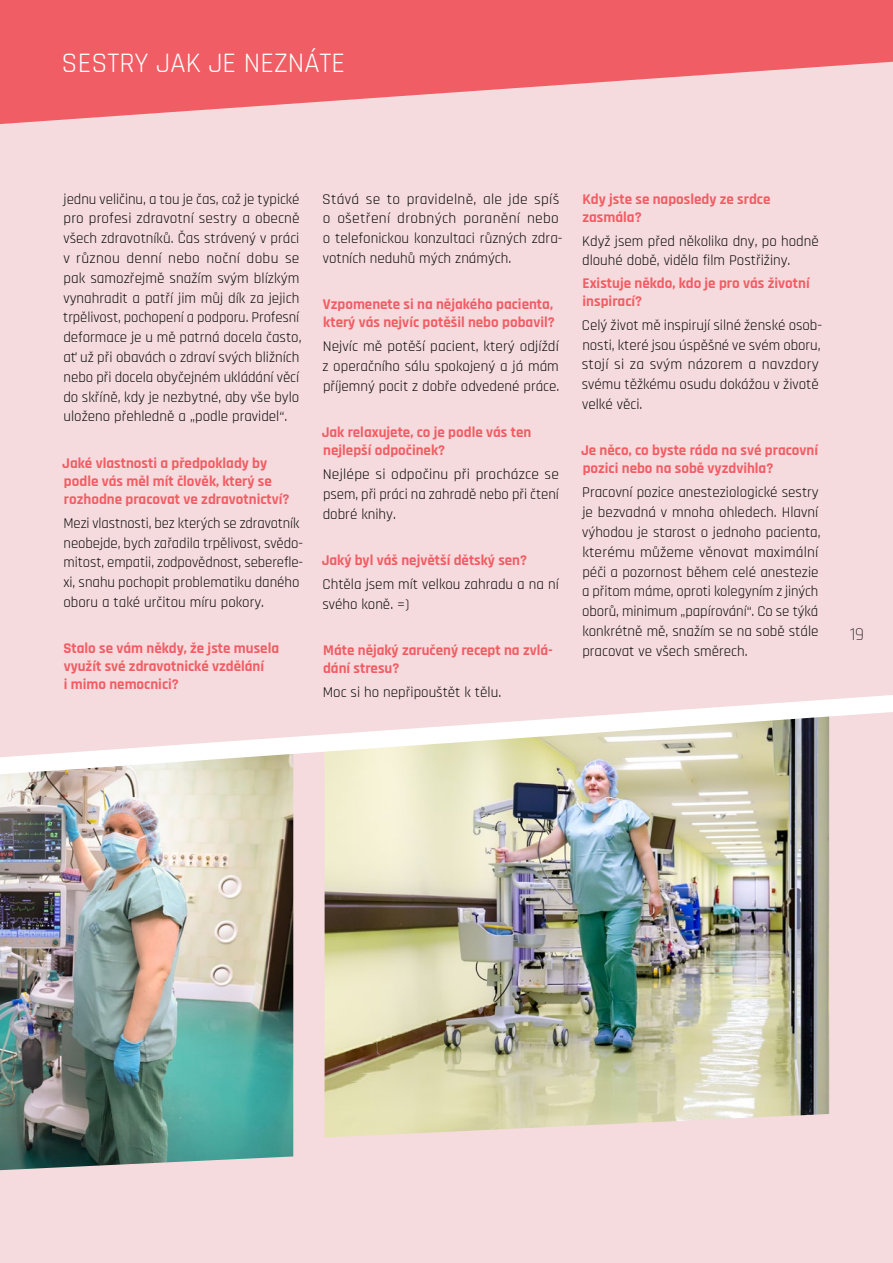
<style>
.page{position:relative;width:893px;height:1263px;background:#f5dbde}
.page>*{position:absolute;margin:0;border:0;box-sizing:border-box;transform-origin:0 0}
.t1{font:28.5px "Rajdhani";color:#fff}
.t2{font:300 18px "Rajdhani";color:#000}
.t3{font:15px/19.8px "Rajdhani";color:#0b0a0b}
.t4{font:700 15px/18px "Rajdhani";color:#f15d64}
</style>
<div class="page">
<svg style="left:0;top:0;width:893px;height:124px;fill:#f15d64"></svg>
<img style="left:325px;top:849px;width:504px;height:288px">
<img style="left:0;top:849px;width:293px;height:321px">
<img style="left:0;top:695px;width:893px;height:154px">
<h1 class="t1" style="left:62px;top:47px;width:285px">SESTRY JAK JE NEZNÁTE</h1>
<p class="t3" style="left:63px;top:189px;width:240px">jednu veličinu, a tou je čas, což je typické pro profesi zdravotní sestry a obecně všech zdravotníků. Čas strávený v práci v různou denní nebo noční dobu se pak samozřejmě snažím svým blízkým vynahradit a patří jim můj dík za jejich trpělivost, pochopení a podporu. Profesní deformace je u mě patrná docela často, ať už při obavách o zdraví svých bližních nebo při docela obyčejném ukládání věcí do skříně, kdy je nezbytné, aby vše bylo uloženo přehledně a „podle pravidel“.</p>
<p class="t4" style="left:62px;top:454px;width:229px">Jaké vlastnosti a předpoklady by podle vás měl mít člověk, který se rozhodne pracovat ve zdravotnictví?</p>
<p class="t3" style="left:63px;top:514px;width:241px">Mezi vlastnosti, bez kterých se zdravotník neobejde, bych zařadila trpělivost, svědo&shy;mitost, empatii, zodpovědnost, seberefle&shy;xi, snahu pochopit problematiku daného oboru a také určitou míru pokory.</p>
<p class="t4" style="left:63px;top:640px;width:217px">Stalo se vám někdy, že jste musela využít své zdravotnické vzdělání<br>i mimo nemocnici?</p>
<p class="t3" style="left:322px;top:189px;width:242px">Stává se to pravidelně, ale jde spíš o ošetření drobných poranění nebo o telefonickou konzultaci různých zdra&shy;votních neduhů mých známých.</p>
<p class="t4" style="left:323px;top:296px;width:233px">Vzpomenete si na nějakého pacienta, který vás nejvíc potěšil nebo pobavil?</p>
<p class="t3" style="left:322px;top:337px;width:239px;text-align:justify">Nejvíc mě potěší pacient, který odjíždí z operačního sálu spokojený a já mám příjemný pocit z dobře odvedené práce.</p>
<p class="t4" style="left:322px;top:424px;width:211px">Jak relaxujete, co je podle vás ten nejlepší odpočinek?</p>
<p class="t3" style="left:323px;top:465px;width:238px;text-align:justify">Nejlépe si odpočinu při procházce se psem, při práci na zahradě nebo při čtení dobré knihy.</p>
<p class="t4" style="left:322px;top:552px;width:207px">Jaký byl váš největší dětský sen?</p>
<p class="t3" style="left:322px;top:575px;width:238px">Chtěla jsem mít velkou zahradu a na ní svého koně. =)</p>
<p class="t4" style="left:323px;top:642px;width:231px">Máte nějaký zaručený recept na zvlá&shy;dání stresu?</p>
<p class="t3" style="left:323px;top:683px;width:180px">Moc si ho nepřipouštět k tělu.</p>
<p class="t4" style="left:582px;top:190px;width:190px">Kdy jste se naposledy ze srdce zasmála?</p>
<p class="t3" style="left:582px;top:231px;width:238px">Když jsem před několika dny, po hodně dlouhé době, viděla film Postřižiny.</p>
<p class="t4" style="left:582px;top:274px;width:229px">Existuje někdo, kdo je pro vás životní inspirací?</p>
<p class="t3" style="left:582px;top:316px;width:242px">Celý život mě inspirují silné ženské osob&shy;nosti, které jsou úspěšné ve svém oboru, stojí si za svým názorem a navzdory svému těžkému osudu dokážou v životě velké věci.</p>
<p class="t4" style="left:581px;top:442px;width:239px">Je něco, co byste ráda na své pracovní pozici nebo na sobě vyzdvihla?</p>
<p class="t3" style="left:582px;top:483px;width:240px">Pracovní pozice anesteziologické sestry je bezvadná v mnoha ohledech. Hlavní výhodou je starost o jednoho pacienta, kterému můžeme věnovat maximální péči a pozornost během celé anestezie a přitom máme, oproti kolegyním z jiných oborů, minimum „papírování“. Co se týká konkrétně mě, snažím se na sobě stále pracovat ve všech směrech.</p>
<p class="t2" style="left:850px;top:624px;width:16px">19</p>
</div>
